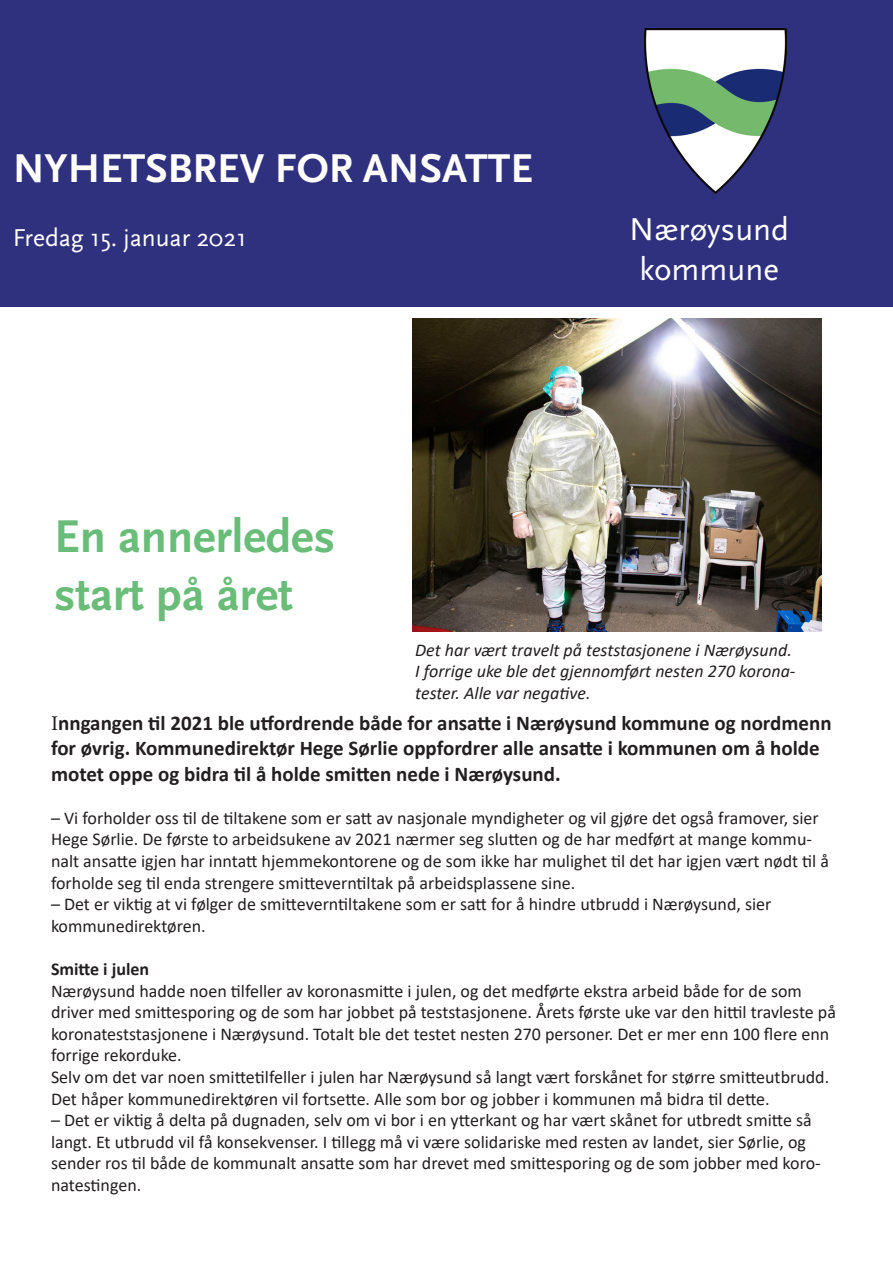
<style>
.page{position:relative;width:893px;height:1263px;background:#fff}
.page>*{position:absolute;margin:0;border:0;box-sizing:border-box;transform-origin:0 0}
.t1{font:700 48px/57.6px "Scala Sans Pro";color:#69bd78}
.t2{font:700 42px "Scala Sans Pro";color:#fff}
.t3{font:33px "Scala Sans Pro";color:#fff}
.t4{font:25.5px "Scala Sans Pro";color:#fff}
.t5{font:700 21px/25.2px "Calibri";color:#231f20}
.t6{font:18px/21.6px "Calibri";color:#231f20}
.t7{font:italic 18px "Calibri";color:#231f20}
.t8{font:700 18px "Calibri";color:#231f20}
.s1{font-family:"Minion Pro";font-weight:400}
</style>
<div class="page">
<div style="left:0;top:0;width:893px;height:306px;background:#30317e"></div>
<img style="left:645px;top:28px;width:141px;height:165px">
<img style="left:413px;top:319px;width:409px;height:312px">
<p class="t2" style="left:13px;top:145px;width:522px">NYHETSBREV FOR ANSATTE</p>
<p class="t4" style="left:13px;top:223px;width:235px">Fredag 15. januar 2021</p>
<p class="t3" style="left:629px;top:211px;width:161px">Nærøysund</p>
<p class="t3" style="left:639px;top:250px;width:141px">kommune</p>
<p class="t1" style="left:54px;top:508px;width:283px">En annerledes start på året</p>
<p class="t7" style="left:415px;top:637px;width:378px">Det har vært travelt på teststasjonene i Nærøysund.</p>
<p class="t7" style="left:415px;top:659px;width:382px">I forrige uke ble det gjennomført nesten 270 korona-</p>
<p class="t7" style="left:415px;top:680px;width:177px">tester. Alle var negative.</p>
<p class="t5" style="left:51px;top:710px;width:782px"><span class="s1">I</span>nngangen til 2021 ble utfordrende både for ansatte i Nærøysund kommune og nordmenn for øvrig. Kommunedirektør Hege Sørlie oppfordrer alle ansatte i kommunen om å holde motet oppe og bidra til å holde smitten nede i Nærøysund.</p>
<p class="t6" style="left:51px;top:806px;width:780px">– Vi forholder oss til de tiltakene som er satt av nasjonale myndigheter og vil gjøre det også framover, sier Hege Sørlie. De første to arbeidsukene av 2021 nærmer seg slutten og de har medført at mange kommu&shy;nalt ansatte igjen har inntatt hjemmekontorene og de som ikke har mulighet til det har igjen vært nødt til å forholde seg til enda strengere smitteverntiltak på arbeidsplassene sine.</p>
<p class="t6" style="left:51px;top:893px;width:722px">– Det er viktig at vi følger de smitteverntiltakene som er satt for å hindre utbrudd i Nærøysund, sier</p>
<p class="t6" style="left:51px;top:914px;width:156px">kommunedirektøren.</p>
<p class="t8" style="left:51px;top:956px;width:100px">Smitte i julen</p>
<p class="t6" style="left:51px;top:979px;width:786px">Nærøysund hadde noen tilfeller av koronasmitte i julen, og det medførte ekstra arbeid både for de som driver med smittesporing og de som har jobbet på teststasjonene. Årets første uke var den hittil travleste på koronateststasjonene i Nærøysund. Totalt ble det testet nesten 270 personer. Det er mer enn 100 flere enn forrige rekorduke.</p>
<p class="t6" style="left:51px;top:1066px;width:780px">Selv om det var noen smittetilfeller i julen har Nærøysund så langt vært forskånet for større smitteutbrudd.<br>Det håper kommunedirektøren vil fortsette. Alle som bor og jobber i kommunen må bidra til dette.</p>
<p class="t6" style="left:51px;top:1109px;width:771px">– Det er viktig å delta på dugnaden, selv om vi bor i en ytterkant og har vært skånet for utbredt smitte så langt. Et utbrudd vil få konsekvenser. I tillegg må vi være solidariske med resten av landet, sier Sørlie, og sender ros til både de kommunalt ansatte som har drevet med smittesporing og de som jobber med koro&shy;natestingen.</p>
</div>
